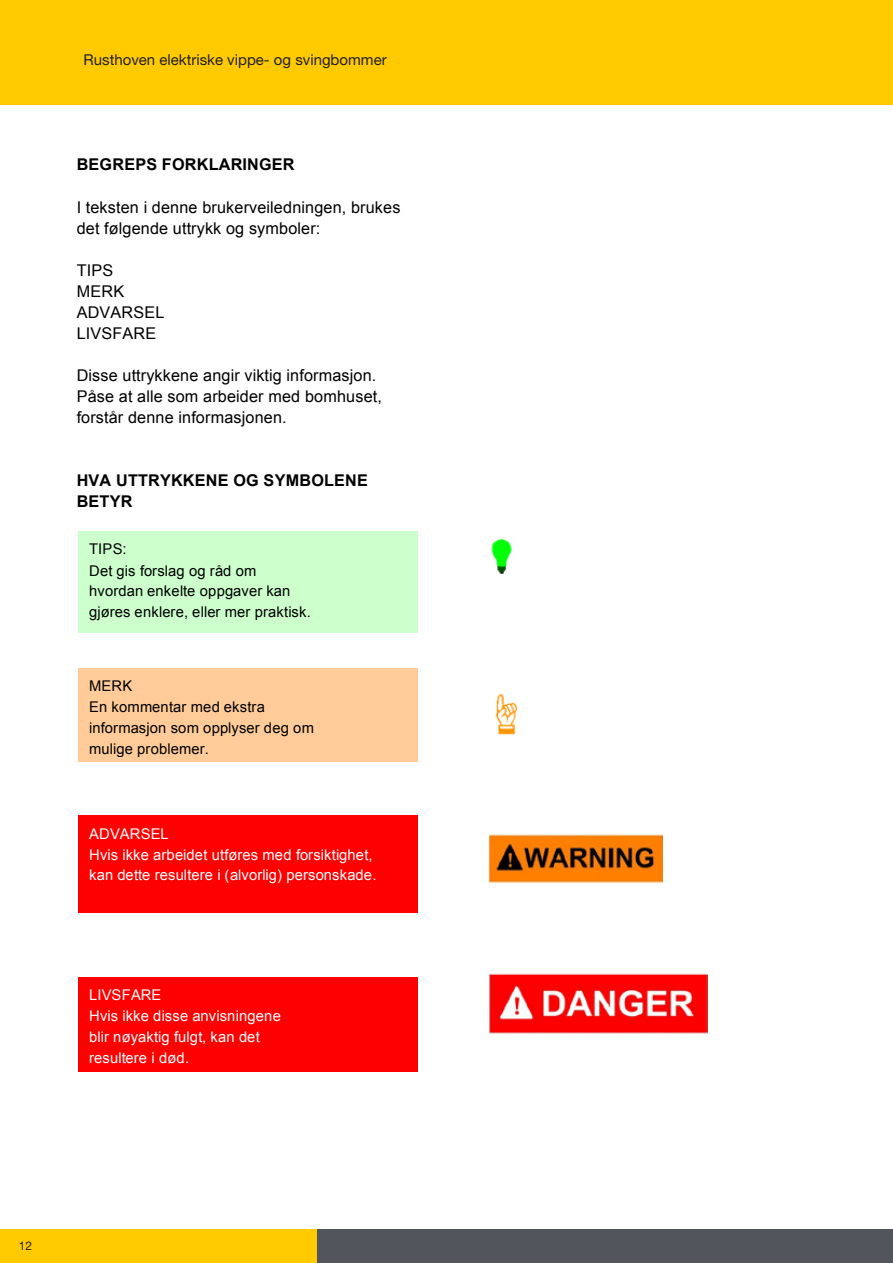
<style>
.page{position:relative;width:893px;height:1263px;background:#fff}
.page>*{position:absolute;margin:0;border:0;box-sizing:border-box;transform-origin:0 0}
.t1{font:16.2px/20.9px "Arial";letter-spacing:.01em;color:#000}
.t2{font:700 16.2px/21.3px "Arial";letter-spacing:.015em;color:#000}
.t3{font:15px "Helvetica Neue LT Std";color:#231f20}
.t4{font:14.7px/21px "Arial";letter-spacing:.005em;color:#fff}
.t5{font:14.7px/21px "Arial";letter-spacing:.005em;color:#000}
.t6{font:12px "Helvetica Neue LT Std";color:#231f20}
</style>
<div class="page">
<div style="left:0;top:1229px;width:317px;height:34px;background:#ffcb00"></div>
<div style="left:317px;top:1229px;width:576px;height:34px;background:#52555b"></div>
<div style="left:0;top:0;width:893px;height:104px;background:#ffcb00"></div>
<img style="left:495px;top:693px;width:23px;height:42px">
<img style="left:491px;top:539px;width:21px;height:35px">
<div style="left:78px;top:531px;width:340px;height:102px;background:#cfc"></div>
<div style="left:78px;top:668px;width:340px;height:94px;background:#fc9"></div>
<div style="left:78px;top:816px;width:340px;height:97px;background:#f00"></div>
<div style="left:78px;top:977px;width:340px;height:95px;background:#f00"></div>
<img style="left:488px;top:834px;width:174px;height:50px">
<img style="left:489px;top:973px;width:219px;height:61px">
<p class="t3" style="left:84px;top:50px;width:305px">Rusthoven elektriske vippe- og svingbommer</p>
<p class="t2" style="left:77px;top:155px;width:219px">BEGREPS FORKLARINGER</p>
<p class="t1" style="left:77px;top:197px;width:325px">I teksten i denne brukerveiledningen, brukes det følgende uttrykk og symboler:</p>
<p class="t1" style="left:77px;top:260px;width:89px">TIPS<br>MERK<br>ADVARSEL<br>LIVSFARE</p>
<p class="t1" style="left:77px;top:365px;width:307px">Disse uttrykkene angir viktig informasjon.<br>Påse at alle som arbeider med bomhuset, forstår denne informasjonen.</p>
<p class="t2" style="left:77px;top:470px;width:293px">HVA UTTRYKKENE OG SYMBOLENE<br>BETYR</p>
<p class="t5" style="left:89px;top:539px;width:223px">TIPS:<br>Det gis forslag og råd om hvordan enkelte oppgaver kan gjøres enklere, eller mer praktisk.</p>
<p class="t5" style="left:89px;top:676px;width:226px">MERK<br>En kommentar med ekstra informasjon som opplyser deg om mulige problemer.</p>
<p class="t4" style="left:89px;top:823px;width:289px">ADVARSEL<br>Hvis ikke arbeidet utføres med forsiktighet, kan dette resultere i (alvorlig) personskade.</p>
<p class="t4" style="left:89px;top:985px;width:193px">LIVSFARE<br>Hvis ikke disse anvisningene blir nøyaktig fulgt, kan det resultere i død.</p>
<p class="t6" style="left:19px;top:1238px;width:15px">12</p>
</div>
